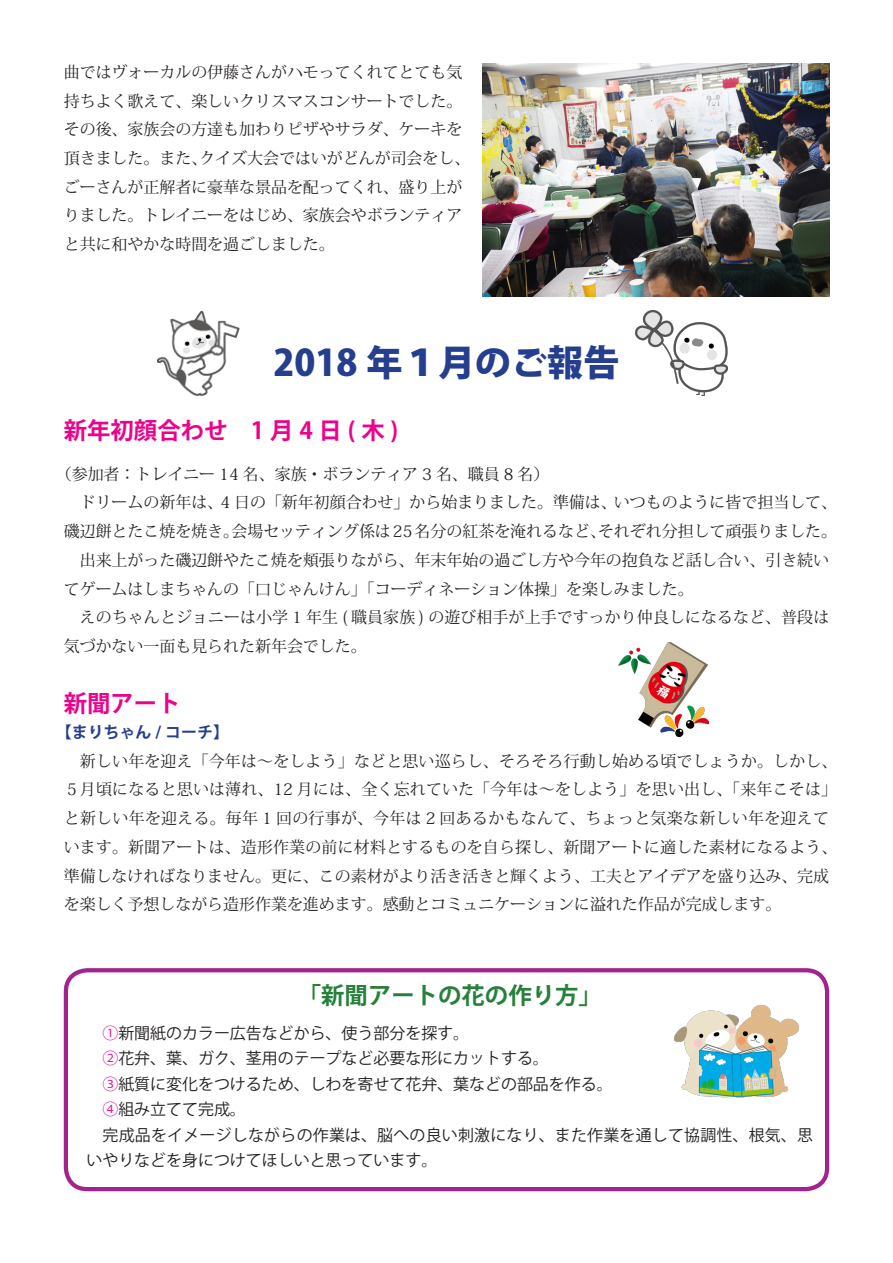
<style>
.page{position:relative;width:893px;height:1263px;background:#fff}
.page>*{position:absolute;margin:0;border:0;box-sizing:border-box;transform-origin:0 0}
.t1{font:800 36.15px "Koz Go Pro";color:#253f8e}
.t2{font:700 23.4px "Koz Go Pro";color:#ed028c}
.t3{font:700 23.4px "Koz Go Pro";color:#26803a}
.t4{font:15.9px/28.7px "Koz Min Pro";color:#231f20}
.t5{font:15.9px/25.5px "Koz Go Pro";color:#231f20}
.t6{font:700 15.9px "Koz Go Pro";color:#253f8e}
.s1{color:#ed028c}
</style>
<div class="page">
<img style="left:482px;top:64px;width:347px;height:232px">
<img style="left:157px;top:311px;width:82px;height:84px">
<img style="left:636px;top:310px;width:91px;height:85px">
<div style="left:64px;top:968px;width:765px;height:223px;border:4px solid #a2238e;border-radius:21px"></div>
<img style="left:674px;top:1006px;width:125px;height:92px">
<img style="left:618px;top:642px;width:90px;height:95px">
<p class="t4" style="left:64px;top:57px;width:400px">曲ではヴォーカルの伊藤さんがハモってくれてとても気持ちよく歌えて、楽しいクリスマスコンサートでした。</p>
<p class="t4" style="left:64px;top:115px;width:408px">その後、家族会の方達も加わりピザやサラダ、ケーキを頂きました。また、クイズ大会ではいがどんが司会をし、ごーさんが正解者に豪華な景品を配ってくれ、盛り上がりました。トレイニーをはじめ、家族会やボランティアと共に和やかな時間を過ごしました。</p>
<p class="t1" style="left:273px;top:339px;width:348px">2018 年１月のご報告</p>
<p class="t2" style="left:64px;top:416px;width:359px">新年初顔合わせ　1 月 4 日 ( 木 )　</p>
<p class="t4" style="left:56px;top:459px;width:495px">（参加者：トレイニー 14 名、家族・ボランティア 3 名、職員 8 名）</p>
<p class="t4" style="left:64px;top:488px;width:775px;text-align:right">ドリームの新年は、4 日の「新年初顔合わせ」から始まりました。準備は、いつものように皆で担当して、磯辺餅とたこ焼を焼き。会場セッティング係は25名分の紅茶を淹れるなど、それぞれ分担して頑張りました。</p>
<p class="t4" style="left:64px;top:545px;width:767px">　出来上がった磯辺餅やたこ焼を頬張りながら、年末年始の過ごし方や今年の抱負など話し合い、引き続いてゲームはしまちゃんの「口じゃんけん」「コーディネーション体操」を楽しみました。</p>
<p class="t4" style="left:64px;top:602px;width:767px">　えのちゃんとジョニーは小学 1 年生 ( 職員家族 ) の遊び相手が上手ですっかり仲良しになるなど、普段は気づかない一面も見られた新年会でした。</p>
<p class="t2" style="left:64px;top:688px;width:118px">新聞アート</p>
<p class="t6" style="left:56px;top:722px;width:175px">【まりちゃん / コーチ】</p>
<p class="t4" style="left:64px;top:746px;width:775px">　新しい年を迎え「今年は～をしよう」などと思い巡らし、そろそろ行動し始める頃でしょうか。しかし、５月頃になると思いは薄れ、12 月には、全く忘れていた「今年は～をしよう」を思い出し、「来年こそは」と新しい年を迎える。毎年 1 回の行事が、今年は 2 回あるかもなんて、ちょっと気楽な新しい年を迎えています。新聞アートは、造形作業の前に材料とするものを自ら探し、新聞アートに適した素材になるよう、準備しなければなりません。更に、この素材がより活き活きと輝くよう、工夫とアイデアを盛り込み、完成を楽しく予想しながら造形作業を進めます。感動とコミュニケーションに溢れた作品が完成します。</p>
<p class="t3" style="left:298px;top:981px;width:306px">「新聞アートの花の作り方」</p>
<p class="t5" style="left:102px;top:1020px;width:368px"><span class="s1">①</span>新聞紙のカラー広告などから、使う部分を探す。</p>
<p class="t5" style="left:102px;top:1046px;width:448px"><span class="s1">②</span>花弁、葉、ガク、茎用のテープなど必要な形にカットする。</p>
<p class="t5" style="left:102px;top:1071px;width:512px"><span class="s1">③</span>紙質に変化をつけるため、しわを寄せて花弁、葉などの部品を作る。</p>
<p class="t5" style="left:102px;top:1097px;width:145px"><span class="s1">④</span>組み立てて完成。</p>
<p class="t5" style="left:86px;top:1122px;width:728px">　完成品をイメージしながらの作業は、脳への良い刺激になり、また作業を通して協調性、根気、思いやりなどを身につけてほしいと思っています。</p>
</div>
